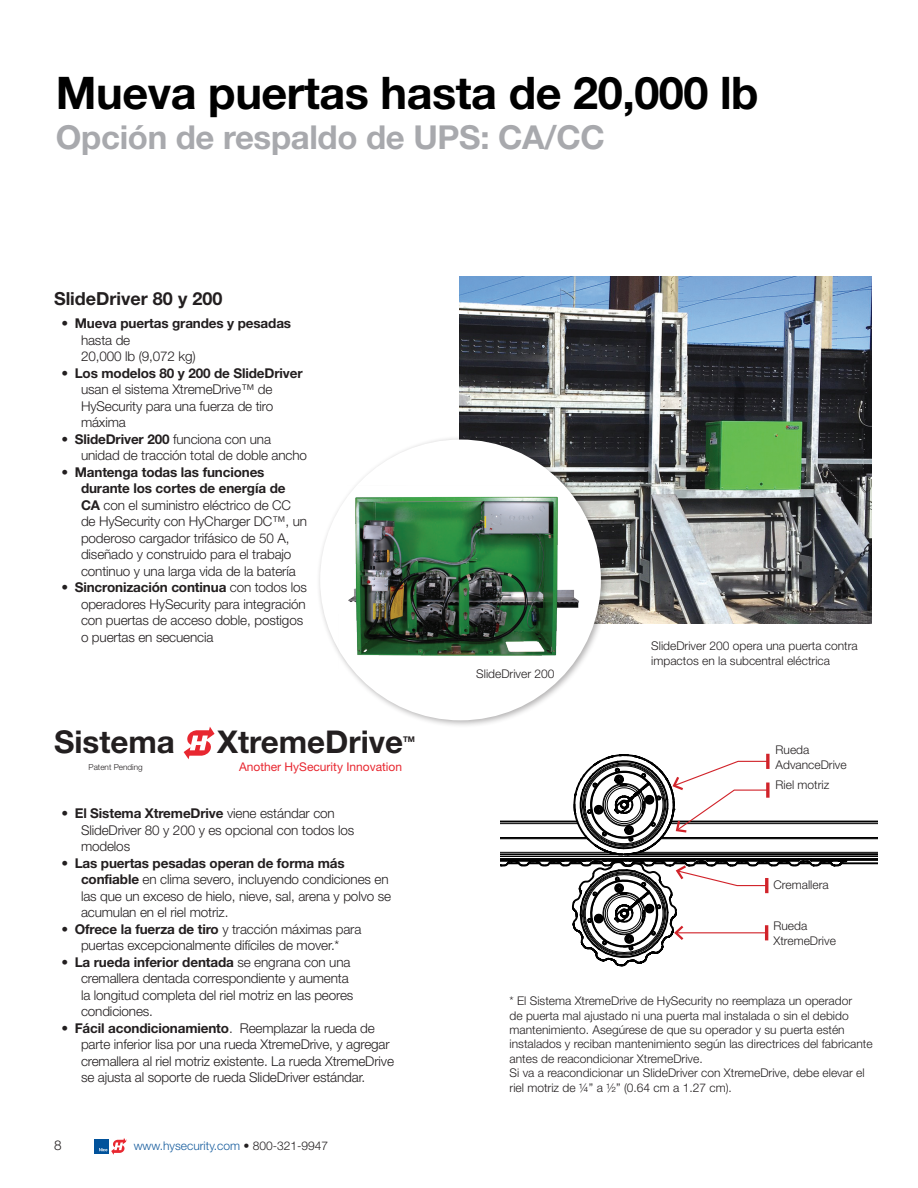
<style>
.page{position:relative;width:918px;height:1188px;background:#fff}
.page>*{position:absolute;margin:0;border:0;box-sizing:border-box;transform-origin:0 0}
.Operator_subhd{font:700 45px "Helvetica Neue";letter-spacing:-.01em;color:#000}
.Section_Heading_Left{font:700 33px "Helvetica Neue";letter-spacing:-.01em;color:#a8a9ad}
.hd_blk_18{font:700 31.35px "Helvetica Neue";color:#231f20}
.Brochure_subhd_12{font:700 18px "Helvetica Neue";color:#231f20}
.t1{font:300 13.5px/16.5px "Helvetica Neue";letter-spacing:-.01em;color:#231f20}
.t2{font:700 13.5px/16.5px "Helvetica Neue";letter-spacing:-.01em;color:#231f20}
.cap{font:300 12px/14.4px "Helvetica Neue";color:#231f20}
.Operator_spec_list{font:300 12px/14.4px "Helvetica Neue";color:#231f20}
.call_out{font:300 12px/15px "Helvetica Neue";color:#231f20}
.t3{font:300 12px "Helvetica Neue";color:#175d9e}
.subhd{font:12px "Helvetica Neue";color:#e82730}
.t4{font:300 8.25px "Helvetica Neue";color:#231f20}
.hd_blk_18-2{font:700 7.8px "Helvetica Neue";color:#231f20}
.s1{font-weight:300}
.s2{font-weight:700}
.s3{color:#231f20}
</style>
<div class="page">
<svg style="left:500px;top:623px;width:378px;height:344px"></svg>
<hr style="left:765px;top:878px;width:3px;height:15px;background:#d1232a">
<img style="left:459px;top:277px;width:413px;height:346px">
<div style="left:316px;top:435px;width:293px;height:294px;background:#231f20;opacity:.35"></div>
<div style="left:320px;top:440px;width:281px;height:280px;background:#fff;border-radius:50%"></div>
<img style="left:338px;top:485px;width:245px;height:184px">
<div style="left:94px;top:1139px;width:14px;height:15px;background:#01529b"></div>
<svg style="left:99px;top:1138px;width:28px;height:17px"></svg>
<svg style="left:184px;top:727px;width:31px;height:32px"></svg>
<p class="Operator_subhd" style="left:56px;top:66px;width:704px">Mueva puertas hasta de 20,000 lb</p>
<p class="Section_Heading_Left" style="left:56px;top:117px;width:550px">Opción de respaldo de UPS: CA/CC</p>
<p class="Brochure_subhd_12" style="left:54px;top:287px;width:170px">SlideDriver 80 y 200</p>
<p class="t2" style="left:81px;top:315px;width:212px;text-indent:-20px">• Mueva puertas grandes y pesadas <span class="s1">hasta de<br>20,000 lb (9,072 kg)</span></p>
<p class="t1" style="left:81px;top:364px;width:223px;text-indent:-20px"><span class="s2">• Los modelos 80 y 200 de SlideDriver </span>usan el sistema XtremeDrive™ de<br>HySecurity para una fuerza de tiro máxima</p>
<p class="t1" style="left:81px;top:430px;width:228px;text-indent:-20px"><span class="s2">• SlideDriver 200</span> funciona con una unidad de tracción total de doble ancho</p>
<p class="t1" style="left:81px;top:463px;width:228px;text-indent:-20px"><span class="s2">• Mantenga todas las funciones durante los cortes de energía de CA</span> con el suministro eléctrico de CC de HySecurity con HyCharger DC™, un poderoso cargador trifásico de 50 A, diseñado y construido para el trabajo continuo y una larga vida de la batería</p>
<p class="t1" style="left:81px;top:579px;width:228px;text-indent:-20px"><span class="s2">• Sincronización continua</span> con todos los operadores HySecurity para integración con puertas de acceso doble, postigos o puertas en secuencia</p>
<p class="hd_blk_18" style="left:54px;top:723px;width:122px">Sistema</p>
<p class="hd_blk_18" style="left:217px;top:723px;width:188px">XtremeDrive</p>
<p class="hd_blk_18-2" style="left:403px;top:734px;width:13px">TM</p>
<p class="t4" style="left:89px;top:762px;width:56px">Patent Pending</p>
<p class="subhd" style="left:239px;top:760px;width:165px">Another HySecurity Innovation</p>
<p class="t1" style="left:81px;top:805px;width:275px;text-indent:-20px"><span class="s2">• El Sistema XtremeDrive</span> viene estándar con<br>SlideDriver 80 y 200 y es opcional con todos los modelos</p>
<p class="t1" style="left:81px;top:855px;width:312px;text-indent:-20px"><span class="s2">• Las puertas pesadas operan de forma más confiable</span> en clima severo, incluyendo condiciones en las que un exceso de hielo, nieve, sal, arena y polvo se acumulan en el riel motriz.</p>
<p class="t1" style="left:62px;top:921px;width:301px;text-align:center"><span class="s2">• Ofrece la fuerza de tiro</span> y tracción máximas para puertas excepcionalmente difíciles de mover.*</p>
<p class="t1" style="left:81px;top:954px;width:274px;text-indent:-20px"><span class="s2">• La rueda inferior dentada</span> se engrana con una cremallera dentada correspondiente y aumenta la longitud completa del riel motriz en las peores condiciones.</p>
<p class="t1" style="left:81px;top:1020px;width:315px;text-indent:-20px"><span class="s2">• Fácil acondicionamiento</span>. Reemplazar la rueda de parte inferior lisa por una rueda XtremeDrive, y agregar cremallera al riel motriz existente. La rueda XtremeDrive se ajusta al soporte de rueda SlideDriver estándar.</p>
<p class="t1" style="left:54px;top:1137px;width:9px">8</p>
<p class="t3" style="left:134px;top:1139px;width:196px">www.hysecurity.com <span class="s3">• 800-321-9947</span></p>
<p class="Operator_spec_list" style="left:476px;top:667px;width:80px">SlideDriver 200</p>
<p class="Operator_spec_list" style="left:651px;top:639px;width:208px">SlideDriver 200 opera una puerta contra impactos en la subcentral eléctrica</p>
<p class="call_out" style="left:776px;top:742px;width:73px">Rueda<br>AdvanceDrive</p>
<p class="call_out" style="left:776px;top:777px;width:55px">Riel motriz</p>
<p class="call_out" style="left:774px;top:877px;width:57px">Cremallera</p>
<p class="call_out" style="left:774px;top:918px;width:64px">Rueda<br>XtremeDrive</p>
<p class="cap" style="left:510px;top:993px;width:365px">* El Sistema XtremeDrive de HySecurity no reemplaza un operador<br>de puerta mal ajustado ni una puerta mal instalada o sin el debido mantenimiento. Asegúrese de que su operador y su puerta estén instalados y reciban mantenimiento según las directrices del fabricante antes de reacondicionar XtremeDrive.</p>
<p class="cap" style="left:510px;top:1065px;width:357px">Si va a reacondicionar un SlideDriver con XtremeDrive, debe elevar el riel motriz de ¼” a ½” (0.64 cm a 1.27 cm).</p>
</div>
